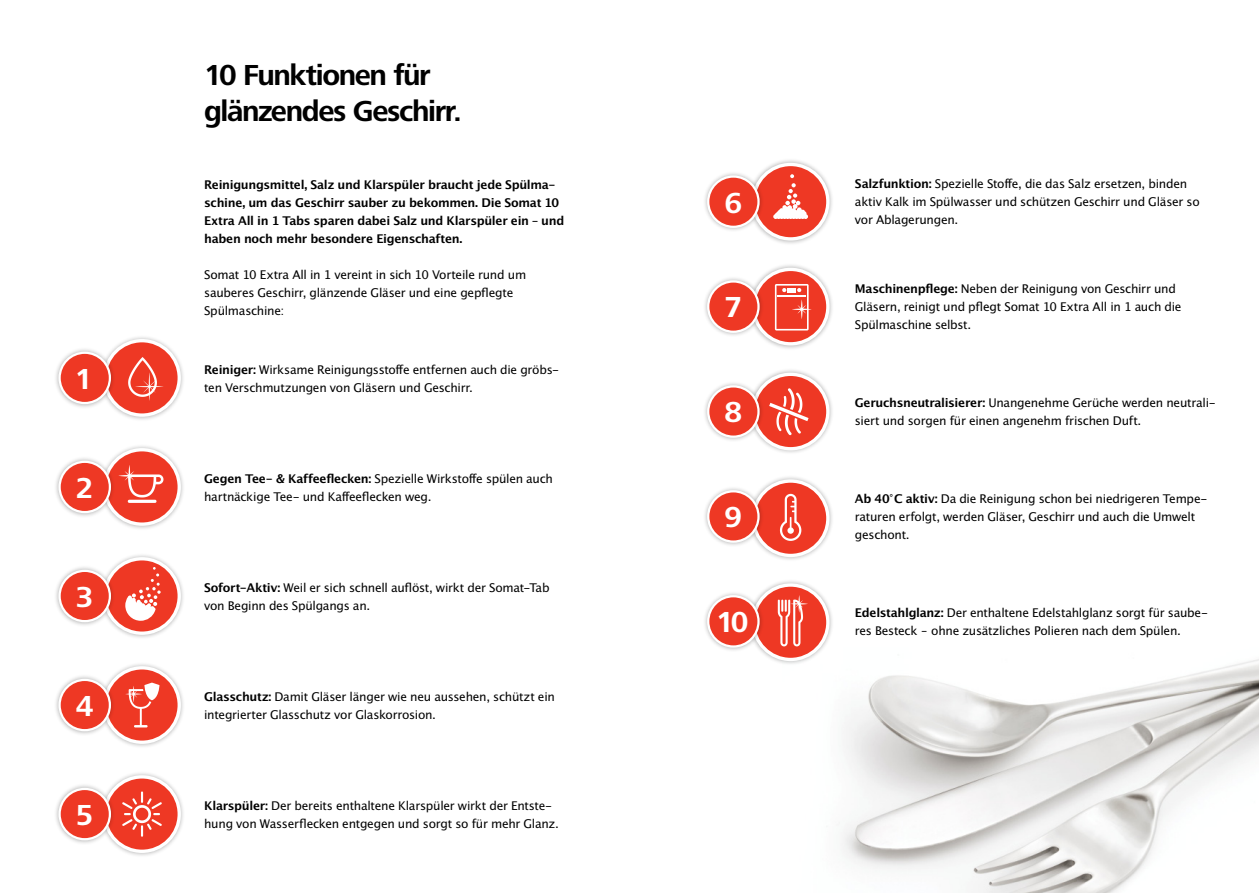
<style>
.page{position:relative;width:1259px;height:893px;background:#fff}
.page>*{position:absolute;margin:0;border:0;box-sizing:border-box;transform-origin:0 0}
.t1{font:700 30px/36px "Frutiger Next LTW1 G";letter-spacing:-.045em;color:#000}
.t2{font:700 30px "Frutiger Next LTW1 G";color:#fff}
.t3{font:12px/18px "Lucida San Rom";letter-spacing:-.025em;color:#000}
.t4{font:12px/18px "Lucida San Dem";letter-spacing:-.025em;color:#000}
.s1{font-family:"Lucida San Dem"}
</style>
<div class="page">
<img style="left:842px;top:659px;width:417px;height:234px">
<div style="left:98px;top:334px;width:88px;height:87px;background:#000;opacity:.3"></div>
<div style="left:105px;top:341px;width:74px;height:74px;background:#ee3824;border-radius:50%"></div>
<div style="left:103px;top:339px;width:78px;height:78px;border:3px solid #fff;border-radius:50%"></div>
<div style="left:747px;top:158px;width:87px;height:87px;background:#000;opacity:.3"></div>
<div style="left:753px;top:164px;width:75px;height:75px;background:#ee3824;border-radius:50%"></div>
<div style="left:752px;top:163px;width:77px;height:78px;border:3px solid #fff;border-radius:50%"></div>
<div style="left:747px;top:263px;width:87px;height:87px;background:#000;opacity:.3"></div>
<svg style="left:753px;top:269px;width:75px;height:75px;background:#ef4c3a"></svg>
<div style="left:752px;top:268px;width:77px;height:77px;border:3px solid #fff;border-radius:50%"></div>
<div style="left:747px;top:368px;width:87px;height:87px;background:#000;opacity:.3"></div>
<div style="left:753px;top:374px;width:75px;height:75px;background:#ee3824;border-radius:50%"></div>
<div style="left:752px;top:373px;width:77px;height:77px;border:3px solid #fff;border-radius:50%"></div>
<div style="left:747px;top:475px;width:87px;height:87px;background:#000;opacity:.3"></div>
<div style="left:753px;top:481px;width:75px;height:74px;background:#ee3824;border-radius:50%"></div>
<div style="left:752px;top:479px;width:77px;height:78px;border:3px solid #fff;border-radius:50%"></div>
<div style="left:747px;top:579px;width:87px;height:87px;background:#000;opacity:.3"></div>
<div style="left:753px;top:585px;width:75px;height:74px;background:#ee3824;border-radius:50%"></div>
<div style="left:752px;top:583px;width:77px;height:78px;border:3px solid #fff;border-radius:50%"></div>
<div style="left:98px;top:443px;width:88px;height:87px;background:#000;opacity:.3"></div>
<div style="left:105px;top:450px;width:74px;height:74px;background:#ee3824;border-radius:50%"></div>
<div style="left:103px;top:448px;width:78px;height:78px;border:3px solid #fff;border-radius:50%"></div>
<div style="left:98px;top:552px;width:88px;height:87px;background:#000;opacity:.3"></div>
<div style="left:105px;top:559px;width:74px;height:74px;background:#ee3824;border-radius:50%"></div>
<div style="left:103px;top:557px;width:78px;height:78px;border:3px solid #fff;border-radius:50%"></div>
<div style="left:98px;top:661px;width:88px;height:88px;background:#000;opacity:.3"></div>
<div style="left:105px;top:668px;width:74px;height:74px;background:#ee3824;border-radius:50%"></div>
<div style="left:103px;top:666px;width:78px;height:78px;border:3px solid #fff;border-radius:50%"></div>
<div style="left:98px;top:770px;width:88px;height:88px;background:#000;opacity:.3"></div>
<div style="left:105px;top:777px;width:74px;height:74px;background:#ee3824;border-radius:50%"></div>
<div style="left:103px;top:775px;width:78px;height:78px;border:3px solid #fff;border-radius:50%"></div>
<svg style="left:128px;top:357px;width:36px;height:44px"></svg>
<div style="left:54px;top:347px;width:62px;height:62px;background:#000;opacity:.3"></div>
<div style="left:60px;top:353px;width:50px;height:50px;background:#ee3824;border-radius:50%"></div>
<div style="left:58px;top:352px;width:53px;height:52px;border:2px solid #fff;border-radius:50%"></div>
<div style="left:54px;top:456px;width:62px;height:62px;background:#000;opacity:.3"></div>
<div style="left:60px;top:462px;width:50px;height:50px;background:#ee3824;border-radius:50%"></div>
<div style="left:58px;top:461px;width:53px;height:52px;border:2px solid #fff;border-radius:50%"></div>
<div style="left:702px;top:171px;width:62px;height:62px;background:#000;opacity:.3"></div>
<div style="left:708px;top:177px;width:50px;height:50px;background:#ee3824;border-radius:50%"></div>
<div style="left:707px;top:175px;width:52px;height:53px;border:2px solid #fff;border-radius:50%"></div>
<div style="left:702px;top:276px;width:62px;height:62px;background:#000;opacity:.3"></div>
<div style="left:708px;top:281px;width:50px;height:51px;background:#ee3824;border-radius:50%"></div>
<div style="left:707px;top:280px;width:52px;height:53px;border:2px solid #fff;border-radius:50%"></div>
<div style="left:702px;top:381px;width:62px;height:61px;background:#000;opacity:.3"></div>
<div style="left:708px;top:386px;width:50px;height:51px;background:#ee3824;border-radius:50%"></div>
<div style="left:707px;top:385px;width:52px;height:53px;border:2px solid #fff;border-radius:50%"></div>
<div style="left:702px;top:485px;width:62px;height:62px;background:#000;opacity:.3"></div>
<div style="left:708px;top:491px;width:50px;height:51px;background:#ee3824;border-radius:50%"></div>
<div style="left:707px;top:490px;width:52px;height:53px;border:2px solid #fff;border-radius:50%"></div>
<div style="left:702px;top:590px;width:62px;height:62px;background:#000;opacity:.3"></div>
<div style="left:708px;top:596px;width:50px;height:50px;background:#ee3824;border-radius:50%"></div>
<div style="left:707px;top:595px;width:52px;height:53px;border:2px solid #fff;border-radius:50%"></div>
<div style="left:54px;top:565px;width:62px;height:62px;background:#000;opacity:.3"></div>
<div style="left:60px;top:571px;width:50px;height:50px;background:#ee3824;border-radius:50%"></div>
<div style="left:58px;top:570px;width:53px;height:52px;border:2px solid #fff;border-radius:50%"></div>
<div style="left:54px;top:674px;width:62px;height:62px;background:#000;opacity:.3"></div>
<div style="left:60px;top:680px;width:50px;height:50px;background:#ee3824;border-radius:50%"></div>
<div style="left:58px;top:679px;width:53px;height:52px;border:2px solid #fff;border-radius:50%"></div>
<div style="left:54px;top:783px;width:62px;height:62px;background:#000;opacity:.3"></div>
<div style="left:60px;top:789px;width:50px;height:50px;background:#ee3824;border-radius:50%"></div>
<div style="left:58px;top:788px;width:53px;height:52px;border:2px solid #fff;border-radius:50%"></div>
<svg style="left:118px;top:465px;width:45px;height:38px"></svg>
<svg style="left:125px;top:567px;width:36px;height:54px"></svg>
<svg style="left:125px;top:683px;width:34px;height:44px"></svg>
<svg style="left:122px;top:791px;width:40px;height:46px"></svg>
<svg style="left:773px;top:174px;width:35px;height:45px"></svg>
<svg style="left:775px;top:284px;width:36px;height:46px"></svg>
<svg style="left:769px;top:388px;width:39px;height:47px"></svg>
<svg style="left:780px;top:494px;width:21px;height:47px"></svg>
<svg style="left:778px;top:595px;width:30px;height:51px"></svg>
<h1 class="t1" style="left:204px;top:58px;width:259px">10 Funktionen für glänzendes Geschirr.</h1>
<p class="t4" style="left:204px;top:176px;width:362px">Reinigungsmittel, Salz und Klarspüler braucht jede Spülma&shy;schine, um das Geschirr sauber zu bekommen. Die Somat 10<br>Extra All in 1 Tabs sparen dabei Salz und Klarspüler ein – und haben noch mehr besondere Eigenschaften.</p>
<p class="t3" style="left:204px;top:266px;width:323px">Somat 10 Extra All in 1 vereint in sich 10 Vorteile rund um sauberes Geschirr, glänzende Gläser und eine gepflegte<br>Spülmaschine:</p>
<h1 class="t2" style="left:724px;top:185px;width:19px">6</h1>
<h1 class="t2" style="left:724px;top:290px;width:19px">7</h1>
<p class="t3" style="left:855px;top:175px;width:346px"><span class="s1">Salzfunktion:</span> Spezielle Stoffe, die das Salz ersetzen, binden aktiv Kalk im Spülwasser und schützen Geschirr und Gläser so vor Ablagerungen.</p>
<p class="t3" style="left:855px;top:280px;width:328px"><span class="s1">Maschinenpflege:</span> Neben der Reinigung von Geschirr und<br>Gläsern, reinigt und pflegt Somat 10 Extra All in 1 auch die<br>Spülmaschine selbst.</p>
<h1 class="t2" style="left:75px;top:362px;width:19px">1</h1>
<p class="t3" style="left:204px;top:360px;width:356px"><span class="s1">Reiniger:</span> Wirksame Reinigungsstoffe entfernen auch die gröbs-</p>
<p class="t3" style="left:204px;top:378px;width:270px">ten Verschmutzungen von Gläsern und Geschirr.</p>
<h1 class="t2" style="left:724px;top:395px;width:19px">8</h1>
<p class="t3" style="left:855px;top:394px;width:362px"><span class="s1">Geruchsneutralisierer:</span> Unangenehme Gerüche werden neutrali-</p>
<p class="t3" style="left:855px;top:412px;width:288px">siert und sorgen für einen angenehm frischen Duft.</p>
<h1 class="t2" style="left:76px;top:471px;width:19px">2</h1>
<p class="t3" style="left:204px;top:469px;width:350px"><span class="s1">Gegen Tee- &amp; Kaffeeflecken:</span> Spezielle Wirkstoffe spülen auch</p>
<p class="t3" style="left:204px;top:487px;width:229px">hartnäckige Tee- und Kaffeeflecken weg.</p>
<h1 class="t2" style="left:724px;top:500px;width:19px">9</h1>
<p class="t3" style="left:855px;top:490px;width:354px"><span class="s1">Ab 40°C aktiv:</span> Da die Reinigung schon bei niedrigeren Tempe&shy;raturen erfolgt, werden Gläser, Geschirr und auch die Umwelt geschont.</p>
<h1 class="t2" style="left:76px;top:580px;width:19px">3</h1>
<p class="t3" style="left:204px;top:579px;width:347px"><span class="s1">Sofort-Aktiv:</span> Weil er sich schnell auflöst, wirkt der Somat-Tab</p>
<p class="t3" style="left:204px;top:597px;width:168px">von Beginn des Spülgangs an.</p>
<h1 class="t2" style="left:716px;top:605px;width:34px">10</h1>
<p class="t3" style="left:855px;top:604px;width:355px"><span class="s1">Edelstahlglanz:</span> Der enthaltene Edelstahlglanz sorgt für saube-</p>
<p class="t3" style="left:855px;top:622px;width:327px">res Besteck – ohne zusätzliches Polieren nach dem Spülen.</p>
<h1 class="t2" style="left:76px;top:689px;width:19px">4</h1>
<p class="t3" style="left:204px;top:688px;width:352px"><span class="s1">Glasschutz:</span> Damit Gläser länger wie neu aussehen, schützt ein</p>
<p class="t3" style="left:204px;top:706px;width:233px">integrierter Glasschutz vor Glaskorrosion.</p>
<h1 class="t2" style="left:76px;top:798px;width:19px">5</h1>
<p class="t3" style="left:204px;top:797px;width:349px"><span class="s1">Klarspüler:</span> Der bereits enthaltene Klarspüler wirkt der Entste-</p>
<p class="t3" style="left:204px;top:815px;width:356px">hung von Wasserflecken entgegen und sorgt so für mehr Glanz.</p>
</div>
